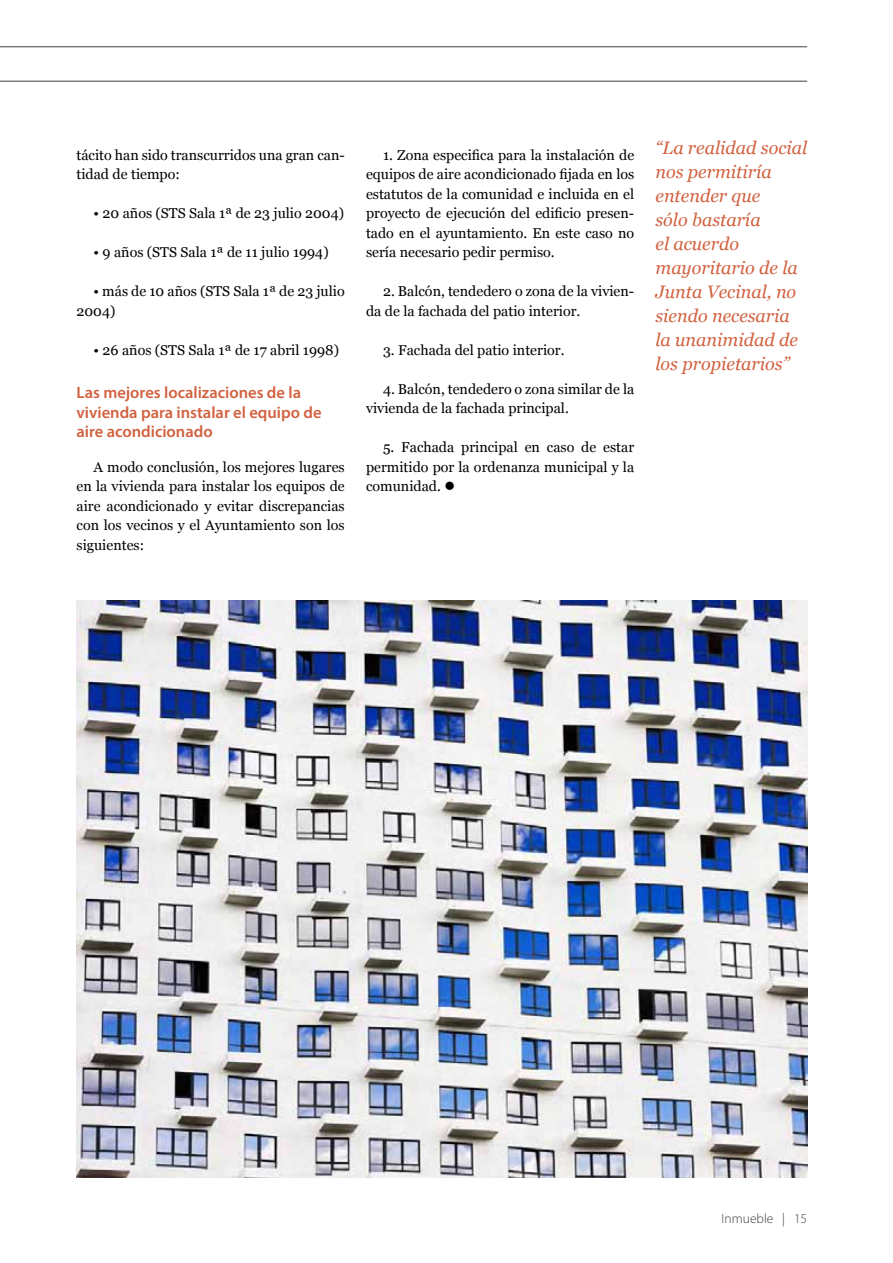
<style>
.page{position:relative;width:893px;height:1263px;background:#fff}
.page>*{position:absolute;margin:0;border:0;box-sizing:border-box;transform-origin:0 0}
.t1{font:italic 18px/24px "Georgia";color:#d2613f}
.t2{font:600 16.5px/19.5px "Myriad Pro";color:#d2613f}
.t3{font:14.25px/19.5px "Georgia";color:#000}
.t4{font:300 13.5px "Myriad Pro";color:#414042}
</style>
<div class="page">
<hr style="left:0;top:47px;width:807px;height:1px;background:#414042">
<hr style="left:0;top:81px;width:807px;height:1px;background:#414042">
<img style="left:77px;top:600px;width:730px;height:578px">
<p class="t3" style="left:77px;top:145px;width:270px">tácito han sido transcurridos una gran can&shy;tidad de tiempo:</p>
<p class="t3" style="left:94px;top:203px;width:252px">• 20 años (STS Sala 1ª de 23 julio 2004)</p>
<p class="t3" style="left:94px;top:242px;width:237px">• 9 años (STS Sala 1ª de 11 julio 1994)</p>
<p class="t3" style="left:77px;top:281px;width:270px;text-indent:17px">• más de 10 años (STS Sala 1ª de 23 julio<br>2004)</p>
<p class="t3" style="left:94px;top:340px;width:247px">• 26 años (STS Sala 1ª de 17 abril 1998)</p>
<p class="t2" style="left:77px;top:382px;width:247px">Las mejores localizaciones de la vivienda para instalar el equipo de aire acondicionado</p>
<p class="t3" style="left:77px;top:457px;width:270px;text-align:justify;text-indent:17px">A modo conclusión, los mejores lugares en la vivienda para instalar los equipos de aire acondicionado y evitar discrepancias con los vecinos y el Ayuntamiento son los siguientes:</p>
<p class="t3" style="left:366px;top:145px;width:270px;text-align:justify;text-indent:17px">1. Zona especifica para la instalación de equipos de aire acondicionado fijada en los estatutos de la comunidad e incluida en el proyecto de ejecución del edificio presen&shy;tado en el ayuntamiento. En este caso no sería necesario pedir permiso.</p>
<p class="t3" style="left:366px;top:281px;width:270px;text-indent:17px">2. Balcón, tendedero o zona de la vivien&shy;da de la fachada del patio interior.</p>
<p class="t3" style="left:383px;top:340px;width:183px">3. Fachada del patio interior.</p>
<p class="t3" style="left:366px;top:379px;width:270px;text-indent:17px">4. Balcón, tendedero o zona similar de la vivienda de la fachada principal.</p>
<p class="t3" style="left:366px;top:437px;width:270px;text-align:justify;text-indent:17px">5. Fachada principal en caso de estar permitido por la ordenanza municipal y la comunidad. ●</p>
<p class="t1" style="left:655px;top:135px;width:153px">“La realidad social nos permitiría entender que<br>sólo bastaría<br>el acuerdo mayoritario de la<br>Junta Vecinal, no siendo necesaria la unanimidad de los propietarios”</p>
<p class="t4" style="left:721px;top:1211px;width:87px">Inmueble | 15</p>
</div>
